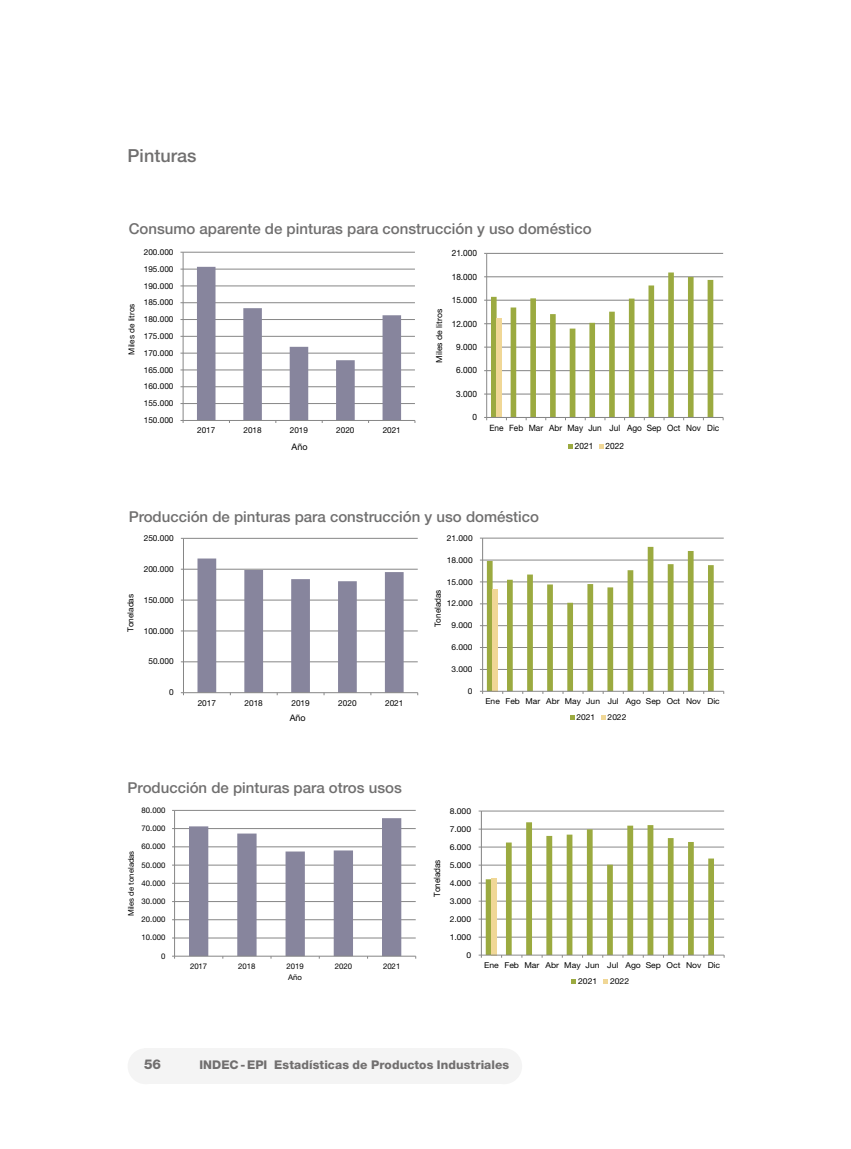
<style>
.page{position:relative;width:851px;height:1149px;background:#fff}
.page>*{position:absolute;margin:0;border:0;box-sizing:border-box;transform-origin:0 0}
.t1{font:500 18px "Helvetica Neue LT Std";color:#706f6f}
.t2{font:500 15px "Helvetica Neue LT Std";color:#706f6f}
.t3{font:800 13.5px "Helvetica Neue LT Std";color:#716f6f}
.t4{font:800 12px "Helvetica Neue LT Std";letter-spacing:.01em;color:#716f6f}
.t5{font:9px "Helvetica Neue LT Std";color:#000}
.t6{font:8.7px "Helvetica Neue LT Std";letter-spacing:.005em;color:#000;scale:.95 1}
.t7{font:8.55px "Helvetica Neue LT Std";color:#000;scale:.94 1}
.t8{font:8.4px "Helvetica Neue LT Std";color:#000;scale:.96 1}
.t9{font:8.25px "Helvetica Neue LT Std";letter-spacing:.005em;color:#000}
.t10{font:8.25px "Helvetica Neue LT Std";letter-spacing:.005em;color:#000;scale:1.05 1}
.t11{font:8.1px "Helvetica Neue LT Std";letter-spacing:.005em;color:#000;scale:1.06 1}
.t12{font:8.1px "Helvetica Neue LT Std";letter-spacing:.005em;color:#000;scale:1.04 1}
.t13{font:7.8px "Helvetica Neue LT Std";letter-spacing:.005em;color:#000}
</style>
<div class="page">
<div style="left:128px;top:1047px;width:36px;height:36px;background:#f4f4f4;border-radius:50%"></div>
<div style="left:486px;top:1047px;width:36px;height:36px;background:#f4f4f4;border-radius:50%"></div>
<div style="left:144px;top:1047px;width:359px;height:36px;background:#f4f4f4"></div>
<svg style="left:180px;top:251px;width:236px;height:172px"></svg>
<svg style="left:484px;top:252px;width:240px;height:197px"></svg>
<svg style="left:180px;top:537px;width:239px;height:159px"></svg>
<svg style="left:480px;top:537px;width:245px;height:183px"></svg>
<svg style="left:478px;top:810px;width:247px;height:174px"></svg>
<hr style="left:174px;top:937px;width:241px;height:1px;background:#868686">
<hr style="left:174px;top:919px;width:241px;height:1px;background:#868686">
<hr style="left:174px;top:900px;width:241px;height:1px;background:#868686">
<hr style="left:174px;top:882px;width:241px;height:1px;background:#868686">
<hr style="left:174px;top:864px;width:241px;height:1px;background:#868686">
<hr style="left:174px;top:846px;width:241px;height:1px;background:#868686">
<hr style="left:174px;top:828px;width:241px;height:1px;background:#868686">
<hr style="left:174px;top:809px;width:241px;height:1px;background:#868686">
<hr style="left:174px;top:810px;width:1px;height:145px;background:#868686">
<hr style="left:174px;top:955px;width:241px;height:1px;background:#868686">
<svg style="left:189px;top:818px;width:212px;height:140px"></svg>
<h1 class="t1" style="left:128px;top:145px;width:70px">Pinturas</h1>
<h2 class="t2" style="left:129px;top:220px;width:464px">Consumo aparente de pinturas para construcción y uso doméstico</h2>
<p class="t9" style="left:126px;top:354px;width:52px;rotate:-90deg">Miles de litros</p>
<p class="t9" style="left:144px;top:247px;width:31px">200.000</p>
<p class="t9" style="left:144px;top:264px;width:31px">195.000</p>
<p class="t9" style="left:144px;top:280px;width:31px">190.000</p>
<p class="t9" style="left:144px;top:297px;width:31px">185.000</p>
<p class="t9" style="left:144px;top:314px;width:31px">180.000</p>
<p class="t9" style="left:144px;top:331px;width:31px">175.000</p>
<p class="t9" style="left:144px;top:348px;width:31px">170.000</p>
<p class="t9" style="left:144px;top:364px;width:31px">165.000</p>
<p class="t9" style="left:144px;top:381px;width:31px">160.000</p>
<p class="t9" style="left:144px;top:398px;width:31px">155.000</p>
<p class="t9" style="left:144px;top:415px;width:31px">150.000</p>
<p class="t9" style="left:197px;top:425px;width:20px">2017</p>
<p class="t9" style="left:243px;top:425px;width:20px">2018</p>
<p class="t9" style="left:290px;top:425px;width:20px">2019</p>
<p class="t9" style="left:336px;top:425px;width:20px">2020</p>
<p class="t9" style="left:382px;top:425px;width:20px">2021</p>
<p class="t5" style="left:291px;top:441px;width:18px">Año</p>
<p class="t10" style="left:434px;top:362px;width:53px;rotate:-90deg">Miles de litros</p>
<p class="t6" style="left:451px;top:248px;width:28px">21.000</p>
<p class="t6" style="left:451px;top:271px;width:28px">18.000</p>
<p class="t6" style="left:451px;top:295px;width:28px">15.000</p>
<p class="t6" style="left:451px;top:318px;width:28px">12.000</p>
<p class="t6" style="left:456px;top:341px;width:23px">9.000</p>
<p class="t6" style="left:456px;top:365px;width:23px">6.000</p>
<p class="t6" style="left:456px;top:388px;width:23px">3.000</p>
<p class="t6" style="left:472px;top:412px;width:6px">0</p>
<p class="t6" style="left:489px;top:423px;width:243px">Ene Feb Mar Abr May Jun Jul Ago Sep Oct Nov Dic</p>
<p class="t6" style="left:575px;top:441px;width:21px">2021</p>
<p class="t6" style="left:605px;top:441px;width:21px">2022</p>
<h2 class="t2" style="left:129px;top:508px;width:412px">Producción de pinturas para construcción y uso doméstico</h2>
<p class="t9" style="left:144px;top:533px;width:31px">250.000</p>
<p class="t12" style="left:447px;top:533px;width:26px">21.000</p>
<p class="t12" style="left:447px;top:554px;width:26px">18.000</p>
<p class="t9" style="left:144px;top:564px;width:31px">200.000</p>
<p class="t12" style="left:447px;top:576px;width:26px">15.000</p>
<p class="t9" style="left:125px;top:632px;width:40px;rotate:-90deg">Toneladas</p>
<p class="t9" style="left:144px;top:594px;width:31px">150.000</p>
<p class="t9" style="left:144px;top:625px;width:31px">100.000</p>
<p class="t8" style="left:432px;top:627px;width:40px;rotate:-90deg">Toneladas</p>
<p class="t12" style="left:447px;top:598px;width:26px">12.000</p>
<p class="t12" style="left:451px;top:620px;width:22px">9.000</p>
<p class="t12" style="left:451px;top:642px;width:22px">6.000</p>
<p class="t9" style="left:148px;top:656px;width:27px">50.000</p>
<p class="t12" style="left:451px;top:664px;width:22px">3.000</p>
<p class="t9" style="left:169px;top:687px;width:6px">0</p>
<p class="t12" style="left:468px;top:686px;width:6px">0</p>
<p class="t9" style="left:198px;top:697px;width:20px">2017</p>
<p class="t9" style="left:244px;top:697px;width:20px">2018</p>
<p class="t9" style="left:291px;top:697px;width:20px">2019</p>
<p class="t9" style="left:338px;top:697px;width:20px">2020</p>
<p class="t9" style="left:385px;top:697px;width:20px">2021</p>
<p class="t12" style="left:485px;top:696px;width:227px">Ene Feb Mar Abr May Jun Jul Ago Sep Oct Nov Dic</p>
<p class="t5" style="left:290px;top:711px;width:18px">Año</p>
<p class="t12" style="left:576px;top:712px;width:20px">2021</p>
<p class="t12" style="left:607px;top:712px;width:20px">2022</p>
<h2 class="t2" style="left:128px;top:778px;width:276px">Producción de pinturas para otros usos</h2>
<p class="t13" style="left:141px;top:805px;width:25px">80.000</p>
<p class="t11" style="left:449px;top:805px;width:22px">8.000</p>
<p class="t13" style="left:141px;top:823px;width:25px">70.000</p>
<p class="t11" style="left:449px;top:823px;width:22px">7.000</p>
<p class="t13" style="left:141px;top:841px;width:25px">60.000</p>
<p class="t13" style="left:126px;top:915px;width:67px;rotate:-90deg">Miles de toneladas</p>
<p class="t13" style="left:141px;top:859px;width:25px">50.000</p>
<p class="t13" style="left:141px;top:878px;width:25px">40.000</p>
<p class="t13" style="left:141px;top:896px;width:25px">30.000</p>
<p class="t13" style="left:141px;top:914px;width:25px">20.000</p>
<p class="t7" style="left:432px;top:896px;width:41px;rotate:-90deg">Toneladas</p>
<p class="t11" style="left:449px;top:841px;width:22px">6.000</p>
<p class="t11" style="left:449px;top:859px;width:22px">5.000</p>
<p class="t11" style="left:449px;top:877px;width:22px">4.000</p>
<p class="t11" style="left:449px;top:895px;width:22px">3.000</p>
<p class="t11" style="left:449px;top:913px;width:22px">2.000</p>
<p class="t13" style="left:141px;top:932px;width:25px">10.000</p>
<p class="t11" style="left:449px;top:931px;width:22px">1.000</p>
<p class="t13" style="left:161px;top:950px;width:6px">0</p>
<p class="t11" style="left:466px;top:949px;width:6px">0</p>
<p class="t13" style="left:190px;top:960px;width:19px">2017</p>
<p class="t13" style="left:238px;top:960px;width:19px">2018</p>
<p class="t13" style="left:286px;top:960px;width:19px">2019</p>
<p class="t13" style="left:335px;top:960px;width:19px">2020</p>
<p class="t13" style="left:383px;top:960px;width:19px">2021</p>
<p class="t11" style="left:484px;top:959px;width:224px">Ene Feb Mar Abr May Jun Jul Ago Sep Oct Nov Dic</p>
<p class="t13" style="left:288px;top:972px;width:15px">Año</p>
<p class="t11" style="left:578px;top:976px;width:20px">2021</p>
<p class="t11" style="left:610px;top:976px;width:20px">2022</p>
<h3 class="t3" style="left:144px;top:1055px;width:19px">56</h3>
<h3 class="t4" style="left:199px;top:1057px;width:311px">INDEC - EPI Estadísticas de Productos Industriales</h3>
</div>
